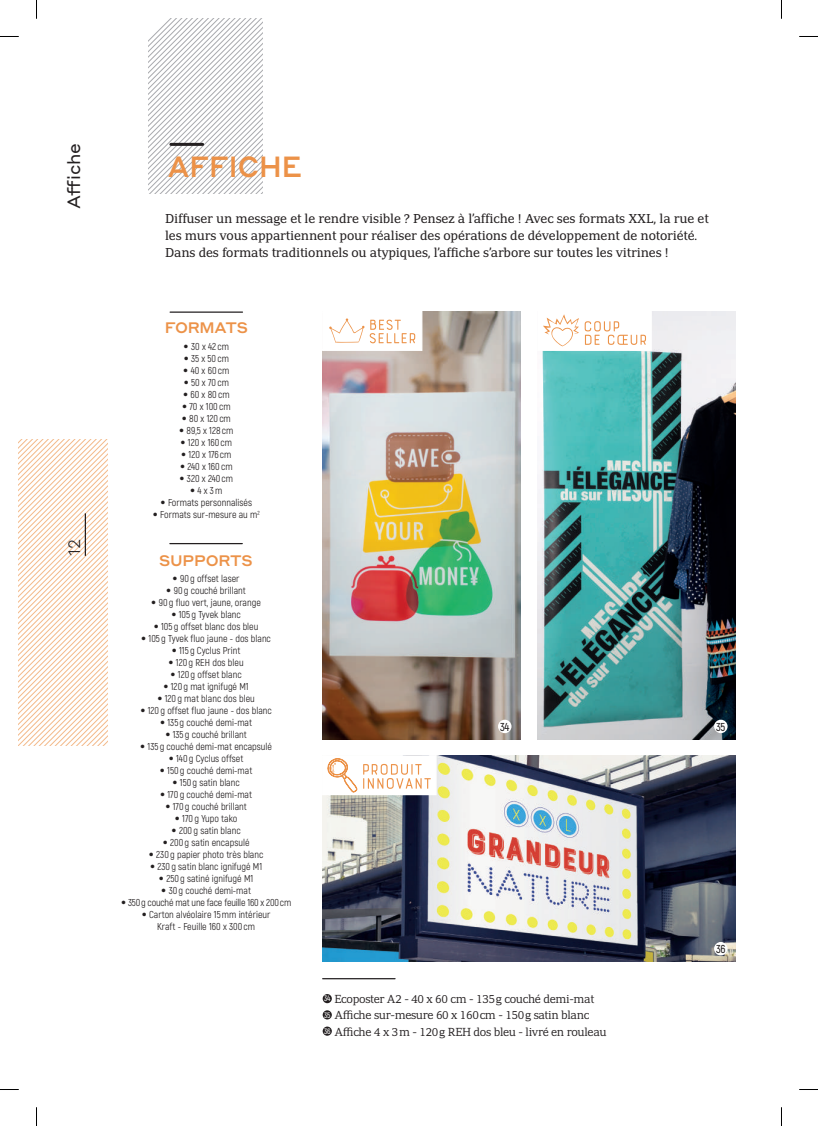
<style>
.page{position:relative;width:818px;height:1126px;background:#fff}
.page>*{position:absolute;margin:0;border:0;box-sizing:border-box;transform-origin:0 0}
.t1{font:500 28.75px "Styrene A";color:#ec9248;scale:.92 1}
.t2{font:17.5px "Styrene A";color:#231f20}
.t3{font:300 16.25px "Styrene A";color:#231f20}
.t4{font:500 15px "Styrene A";letter-spacing:-.02em;color:#ec9248}
.t5{font:12.5px/16.6px "Adamant BG";letter-spacing:-.01em;color:#231f20}
.t6{font:600 11.5px "Akrobat";color:#231f20}
.t7{font:300 11.25px/16.2px "PF Adamant Pro";letter-spacing:-.03em;color:#231f20}
.t8{font:10px/12px "Akrobat";color:#231f20;text-align:center}
.t9{font:10px "Akrobat";letter-spacing:-.02em;color:#231f20}
.s1{font-family:"Helvetica Neue LT Std";font-weight:300;font-stretch:condensed}
</style>
<div class="page">
<svg style="left:19px;top:439px;width:88px;height:306px"></svg>
<svg style="left:149px;top:19px;width:113px;height:174px"></svg>
<hr style="left:170px;top:311px;width:72px;height:2px;background:#231f20">
<img style="left:322px;top:311px;width:198px;height:428px">
<img style="left:537px;top:311px;width:197px;height:428px">
<img style="left:322px;top:755px;width:412px;height:206px">
<svg style="left:322px;top:993px;width:9px;height:10px"></svg>
<div style="left:322px;top:1010px;width:9px;height:9px;background:#231f20;border-radius:50%"></div>
<div style="left:322px;top:1026px;width:9px;height:9px;background:#231f20;border-radius:50%"></div>
<hr style="left:170px;top:543px;width:72px;height:1px;background:#231f20">
<hr style="left:322px;top:977px;width:73px;height:2px;background:#231f20">
<hr style="left:171px;top:143px;width:31px;height:3px;background:#231f20">
<div style="left:322px;top:311px;width:100px;height:40px;background:#fff"></div>
<svg style="left:329px;top:318px;width:86px;height:25px"></svg>
<div style="left:537px;top:311px;width:114px;height:40px;background:#fff"></div>
<svg style="left:543px;top:314px;width:35px;height:32px"></svg>
<svg style="left:584px;top:321px;width:61px;height:24px"></svg>
<div style="left:322px;top:755px;width:114px;height:40px;background:#fff"></div>
<svg style="left:363px;top:763px;width:67px;height:25px"></svg>
<svg style="left:327px;top:758px;width:30px;height:34px"></svg>
<hr style="left:85px;top:513px;width:1px;height:43px;background:#231f20">
<div style="left:497px;top:719px;width:14px;height:14px;background:#fff;border-radius:50%"></div>
<div style="left:713px;top:719px;width:14px;height:14px;background:#fff;border-radius:50%"></div>
<div style="left:713px;top:941px;width:14px;height:14px;background:#fff;border-radius:50%"></div>
<svg style="left:0;top:36px;width:19px;height:1px"></svg>
<svg style="left:799px;top:36px;width:18px;height:1px"></svg>
<svg style="left:0;top:1089px;width:19px;height:1px"></svg>
<svg style="left:799px;top:1089px;width:18px;height:1px"></svg>
<svg style="left:36px;top:0;width:1px;height:19px"></svg>
<svg style="left:36px;top:1107px;width:1px;height:18px"></svg>
<h2 class="t2" style="left:59px;top:209px;width:68px;rotate:-90deg">Affiche</h2>
<h3 class="t3" style="left:61px;top:556px;width:19px;rotate:-90deg">12</h3>
<h1 class="t1" style="left:168px;top:142px;width:147px">AFFICHE</h1>
<p class="t5" style="left:165px;top:211px;width:544px">Diffuser un message et le rendre visible ? Pensez à l’affiche ! Avec ses formats XXL, la rue et les murs vous appartiennent pour réaliser des opérations de développement de notoriété.<br>Dans des formats traditionnels ou atypiques, l’affiche s’arbore sur toutes les vitrines !</p>
<h3 class="t4" style="left:165px;top:315px;width:85px">FORMATS</h3>
<p class="t8" style="left:183px;top:340px;width:47px"><span class="s1">•</span> 30 x 42 cm</p>
<p class="t8" style="left:183px;top:352px;width:47px"><span class="s1">•</span> 35 x 50 cm</p>
<p class="t8" style="left:183px;top:364px;width:48px"><span class="s1">•</span> 40 x 60 cm</p>
<p class="t8" style="left:183px;top:376px;width:47px"><span class="s1">•</span> 50 x 70 cm</p>
<p class="t8" style="left:183px;top:388px;width:48px"><span class="s1">•</span> 60 x 80 cm</p>
<p class="t8" style="left:182px;top:400px;width:50px"><span class="s1">•</span> 70 x 100 cm</p>
<p class="t8" style="left:182px;top:412px;width:51px"><span class="s1">•</span> 80 x 120 cm</p>
<p class="t8" style="left:179px;top:424px;width:56px"><span class="s1">•</span> 89,5 x 128 cm</p>
<p class="t8" style="left:180px;top:436px;width:53px"><span class="s1">•</span> 120 x 160 cm</p>
<p class="t8" style="left:181px;top:448px;width:52px"><span class="s1">•</span> 120 x 176 cm</p>
<p class="t8" style="left:180px;top:460px;width:54px"><span class="s1">•</span> 240 x 160 cm</p>
<p class="t8" style="left:179px;top:472px;width:55px"><span class="s1">•</span> 320 x 240 cm</p>
<p class="t8" style="left:190px;top:484px;width:34px"><span class="s1">•</span> 4 x 3m</p>
<p class="t8" style="left:160px;top:496px;width:93px"><span class="s1">•</span> Formats personnalisés</p>
<p class="t8" style="left:153px;top:508px;width:108px"><span class="s1">•</span> Formats sur-mesure au m<sup>2</sup></p>
<h3 class="t4" style="left:159px;top:547px;width:95px">SUPPORTS</h3>
<p class="t8" style="left:172px;top:572px;width:68px"><span class="s1">•</span> 90 g offset laser</p>
<p class="t8" style="left:166px;top:584px;width:81px"><span class="s1">•</span> 90 g couché brillant</p>
<p class="t8" style="left:151px;top:596px;width:111px"><span class="s1">•</span> 90 g fluo vert, jaune, orange</p>
<p class="t8" style="left:171px;top:608px;width:71px"><span class="s1">•</span> 105 g Tyvek blanc</p>
<p class="t8" style="left:154px;top:620px;width:106px"><span class="s1">•</span> 105 g offset blanc dos bleu</p>
<p class="t8" style="left:141px;top:632px;width:131px"><span class="s1">•</span> 105 g Tyvek fluo jaune - dos blanc</p>
<p class="t8" style="left:172px;top:644px;width:70px"><span class="s1">•</span> 115 g Cyclus Print</p>
<p class="t8" style="left:168px;top:656px;width:77px"><span class="s1">•</span> 120 g REH dos bleu</p>
<p class="t8" style="left:170px;top:668px;width:73px"><span class="s1">•</span> 120 g offset blanc</p>
<p class="t8" style="left:163px;top:680px;width:87px"><span class="s1">•</span> 120 g mat ignifugé M1</p>
<p class="t8" style="left:157px;top:692px;width:99px"><span class="s1">•</span> 120 g mat blanc dos bleu</p>
<p class="t8" style="left:140px;top:704px;width:133px"><span class="s1">•</span> 120 g offset fluo jaune - dos blanc</p>
<p class="t8" style="left:160px;top:716px;width:93px"><span class="s1">•</span> 135 g couché demi-mat</p>
<p class="t8" style="left:165px;top:728px;width:83px"><span class="s1">•</span> 135 g couché brillant</p>
<p class="t8" style="left:140px;top:740px;width:133px"><span class="s1">•</span> 135 g couché demi-mat encapsulé</p>
<p class="t8" style="left:169px;top:752px;width:76px"><span class="s1">•</span> 140 g Cyclus offset</p>
<p class="t8" style="left:160px;top:764px;width:94px"><span class="s1">•</span> 150 g couché demi-mat</p>
<p class="t8" style="left:172px;top:776px;width:69px"><span class="s1">•</span> 150 g satin blanc</p>
<p class="t8" style="left:160px;top:788px;width:93px"><span class="s1">•</span> 170 g couché demi-mat</p>
<p class="t8" style="left:165px;top:800px;width:83px"><span class="s1">•</span> 170 g couché brillant</p>
<p class="t8" style="left:175px;top:812px;width:64px"><span class="s1">•</span> 170 g Yupo tako</p>
<p class="t8" style="left:171px;top:824px;width:71px"><span class="s1">•</span> 200 g satin blanc</p>
<p class="t8" style="left:163px;top:836px;width:88px"><span class="s1">•</span> 200 g satin encapsulé</p>
<p class="t8" style="left:149px;top:848px;width:116px"><span class="s1">•</span> 230 g papier photo très blanc</p>
<p class="t8" style="left:150px;top:860px;width:114px"><span class="s1">•</span> 230 g satin blanc ignifugé M1</p>
<p class="t8" style="left:159px;top:872px;width:96px"><span class="s1">•</span> 250 g satiné ignifugé M1</p>
<p class="t8" style="left:161px;top:884px;width:91px"><span class="s1">•</span> 30 g couché demi-mat</p>
<p class="t9" style="left:121px;top:896px;width:172px"><span class="s1">•</span> 350g couché mat une face feuille 160 x 200cm</p>
<p class="t8" style="left:142px;top:908px;width:130px"><span class="s1">•</span> Carton alvéolaire 15mm intérieur<br>Kraft - Feuille 160 x 300 cm</p>
<p class="t6" style="left:500px;top:719px;width:11px">34</p>
<p class="t6" style="left:715px;top:719px;width:11px">35</p>
<p class="t7" style="left:324px;top:990px;width:284px"><sup>34</sup> Ecoposter A2 - 40 x 60 cm - 135g couché demi-mat<br><sup>35</sup> Affiche sur-mesure 60 x 160cm - 150g satin blanc<br><sup>36</sup> Affiche 4 x 3m - 120g REH dos bleu - livré en rouleau</p>
<p class="t6" style="left:715px;top:941px;width:11px">36</p>
</div>
